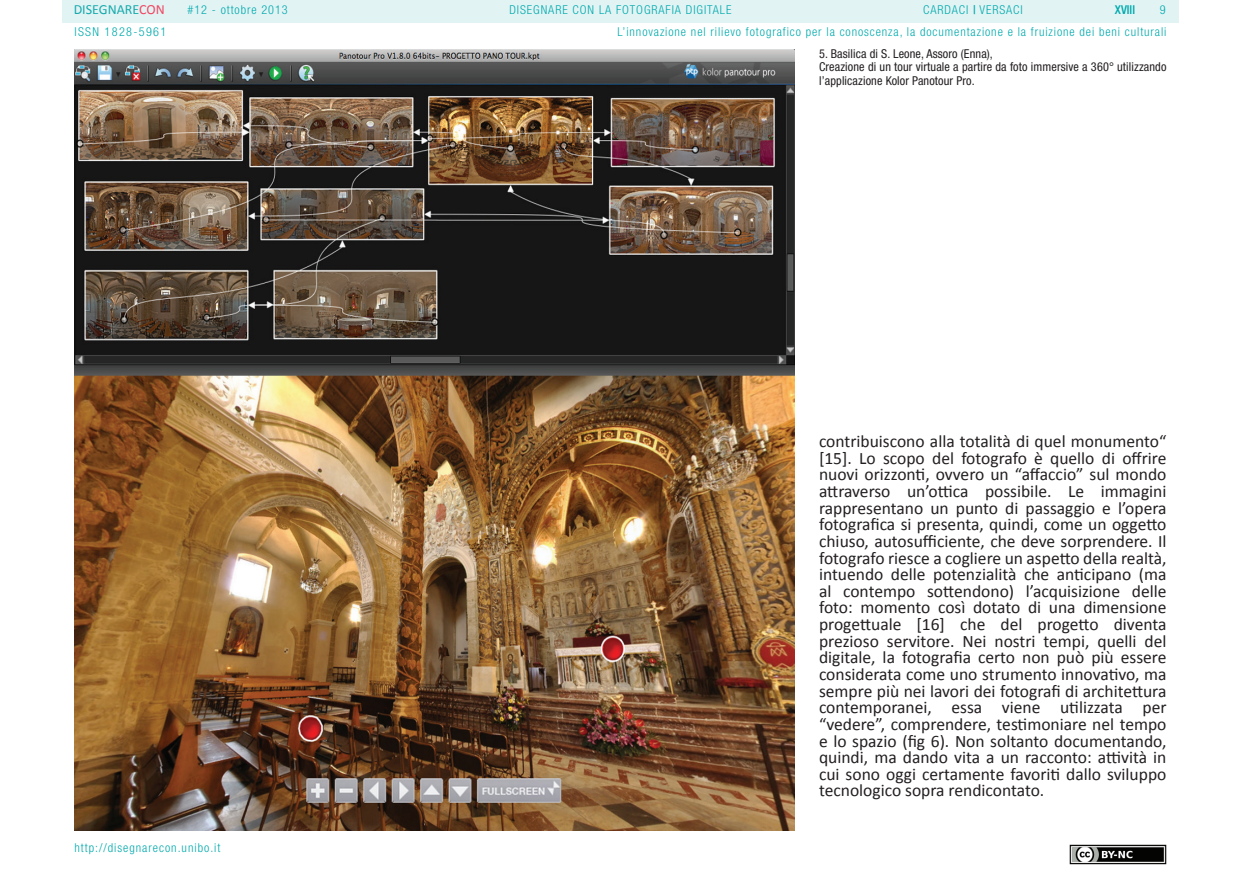
<style>
.page{position:relative;width:1241px;height:893px;background:#fff}
.page>*{position:absolute;margin:0;border:0;box-sizing:border-box;transform-origin:0 0}
.t1{font:17.5px/16.6px "Calibri";color:#231f20;text-align:justify}
.t2{font:14px "Calibri";color:#17aaac}
.t3{font:300 condensed 12.25px "Helvetica Neue LT Std";letter-spacing:.075em;color:#00aaad}
.t4{font:condensed 12.25px/13.1px "Helvetica Neue LT Std";letter-spacing:.01em;color:#231f20}
.t5{font:300 condensed 12.25px "Helvetica Neue LT Std";letter-spacing:.11em;color:#00aaad}
.t6{font:500 condensed 12.25px "Helvetica Neue LT Std";color:#00aaad}
.s1{color:#ef4862}
.s2{font-weight:500}
</style>
<div class="page">
<div style="left:62px;top:0;width:1116px;height:23px;background:#e2f3f4"></div>
<img style="left:1069px;top:845px;width:97px;height:19px">
<img style="left:74px;top:50px;width:720px;height:781px">
<p class="t2" style="left:74px;top:1px;width:93px">DISEGNARE<span class="s1">CON</span></p>
<p class="t3" style="left:922px;top:3px;width:101px">cardaci <span class="s2">|</span> versaci</p>
<p class="t6" style="left:1114px;top:3px;width:22px">XVIII</p>
<p class="t3" style="left:617px;top:24px;width:550px">L’innovazione nel rilievo fotografico per la conoscenza, la documentazione e la fruizione dei beni culturali</p>
<p class="t3" style="left:188px;top:3px;width:102px">#12 - ottobre 2013</p>
<p class="t3" style="left:509px;top:3px;width:223px">Disegnare con la fotografia digitale</p>
<p class="t3" style="left:1159px;top:3px;width:7px">9</p>
<p class="t3" style="left:74px;top:24px;width:7px">ISSN</p>
<p class="t5" style="left:105px;top:24px;width:63px">1828-5961</p>
<p class="t4" style="left:819px;top:47px;width:349px">5. Basilica di S. Leone, Assoro (Enna),<br>Creazione di un tour virtuale a partire da foto immersive a 360° utilizzando l’applicazione Kolor Panotour Pro.</p>
<p class="t3" style="left:74px;top:841px;width:147px">http://disegnarecon.unibo.it</p>
<p class="t1" style="left:819px;top:433px;width:349px">contribuiscono alla totalità di quel monumento“ [15]. Lo scopo del fotografo è quello di offrire nuovi orizzonti, ovvero un “affaccio” sul mondo attraverso un’ottica possibile. Le immagini rappresentano un punto di passaggio e l’opera fotografica si presenta, quindi, come un oggetto chiuso, autosufficiente, che deve sorprendere. Il fotografo riesce a cogliere un aspetto della realtà, intuendo delle potenzialità che anticipano (ma al contempo sottendono) l’acquisizione delle foto: momento così dotato di una dimensione progettuale [16] che del progetto diventa prezioso servitore. Nei nostri tempi, quelli del digitale, la fotografia certo non può più essere considerata come uno strumento innovativo, ma sempre più nei lavori dei fotografi di architettura contemporanei, essa viene utilizzata per “vedere”, comprendere, testimoniare nel tempo e lo spazio (fig 6). Non soltanto documentando, quindi, ma dando vita a un racconto: attività in cui sono oggi certamente favoriti dallo sviluppo tecnologico sopra rendicontato.</p>
</div>
